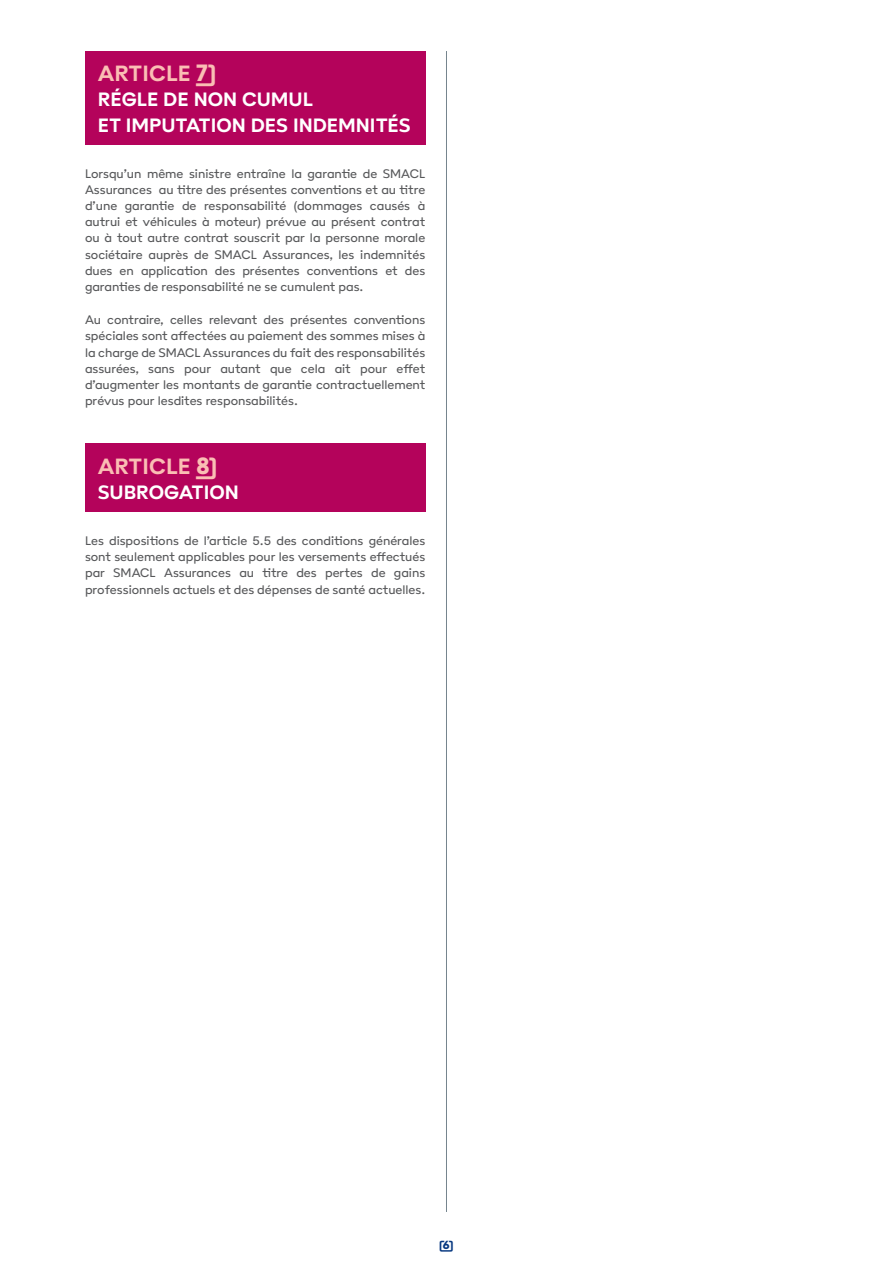
<style>
.page{position:relative;width:893px;height:1263px;background:#fff}
.page>*{position:absolute;margin:0;border:0;box-sizing:border-box;transform-origin:0 0}
.t1{font:700 24px "Poligon";color:#fabeb4}
.t2{font:700 21px/25.2px "Poligon";color:#fff}
.t3{font:13.5px/16.2px "Poligon";color:#57585a;text-align:justify}
.t4{font:12px "Poligon Black Link";color:#083981}
.s1{font-family:"Poligon Black Link";font-weight:400}
</style>
<div class="page">
<hr style="left:446px;top:51px;width:1px;height:1161px;background:#76858e">
<div style="left:85px;top:51px;width:340px;height:93px;background:#b4035b"></div>
<div style="left:85px;top:443px;width:340px;height:69px;background:#b4035b"></div>
<h1 class="t1" style="left:98px;top:58px;width:120px">ARTICLE <span class="s1">7</span></h1>
<h2 class="t2" style="left:98px;top:86px;width:314px">RÉGLE DE NON CUMUL<br>ET IMPUTATION DES INDEMNITÉS</h2>
<p class="t3" style="left:85px;top:165px;width:342px">Lorsqu’un même sinistre entraîne la garantie de SMACL Assurances au titre des présentes conventions et au titre d’une garantie de responsabilité (dommages causés à autrui et véhicules à moteur) prévue au présent contrat ou à tout autre contrat souscrit par la personne morale sociétaire auprès de SMACL Assurances, les indemnités dues en application des présentes conventions et des garanties de responsabilité ne se cumulent pas.</p>
<p class="t3" style="left:85px;top:312px;width:342px">Au contraire, celles relevant des présentes conventions spéciales sont affectées au paiement des sommes mises à la charge de SMACL Assurances du fait des responsabilités assurées, sans pour autant que cela ait pour effet d’augmenter les montants de garantie contractuellement prévus pour lesdites responsabilités.</p>
<h1 class="t1" style="left:98px;top:451px;width:121px">ARTICLE <span class="s1">8</span></h1>
<h2 class="t2" style="left:98px;top:479px;width:142px">SUBROGATION</h2>
<p class="t3" style="left:85px;top:532px;width:342px">Les dispositions de l’article 5.5 des conditions générales sont seulement applicables pour les versements effectués par SMACL Assurances au titre des pertes de gains professionnels actuels et des dépenses de santé actuelles.</p>
<p class="t4" style="left:439px;top:1237px;width:16px">6</p>
</div>
